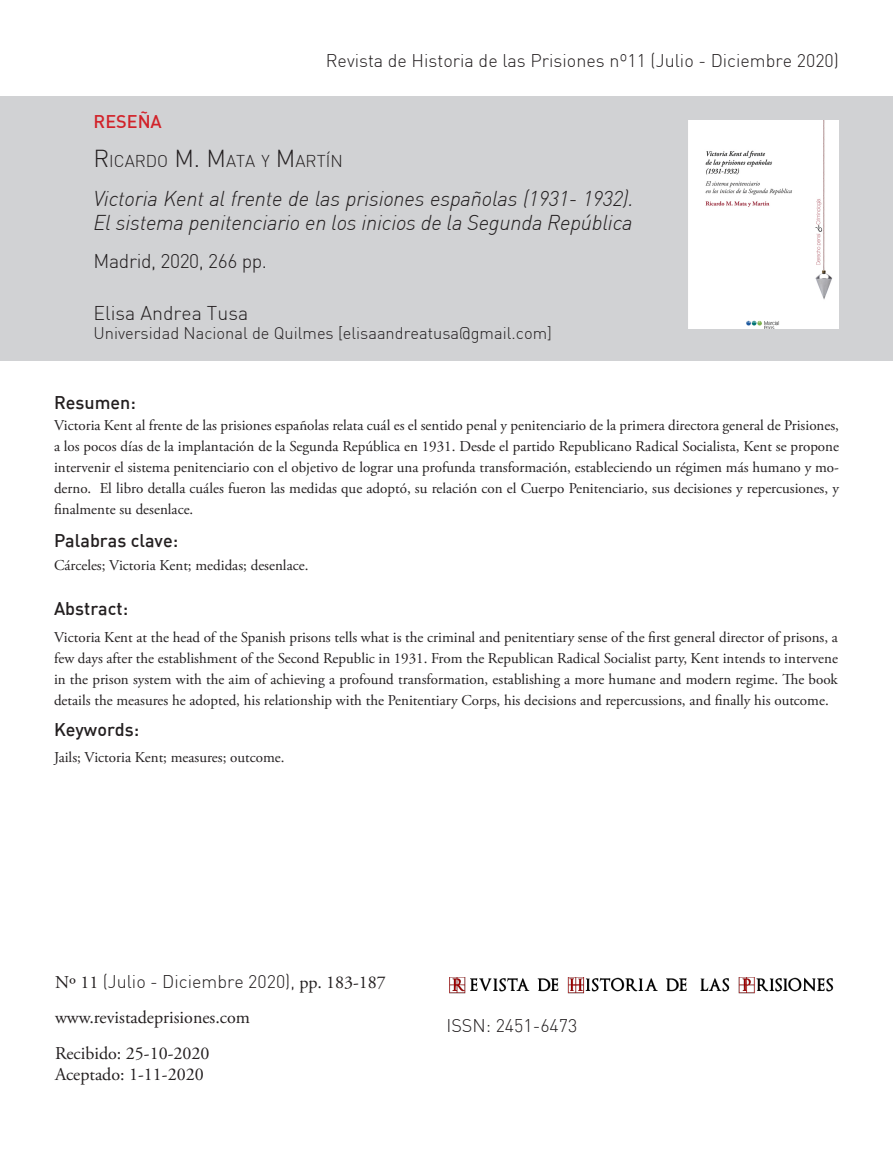
<style>
.page{position:relative;width:893px;height:1149px;background:#fff}
.page>*{position:absolute;margin:0;border:0;box-sizing:border-box;transform-origin:0 0}
.Bibliografía{font:italic 300 21px/24.2px "DIN";letter-spacing:-.01em;color:#231f20}
.Bibliografía-2{font:300 19.5px "DIN";letter-spacing:-.02em;color:#231f20}
.Bibliografía-3{font:300 19.5px "DIN";color:#231f20}
.Bibliografía-4{font:300 18px "DIN";color:#231f20}
.Bibliografía-5{font:18px/20.7px "Adobe Garamond Pro";color:#231f20}
.t1{font:500 18px "DIN";color:#231f20}
.t2{font:300 18px "DIN";color:#231f20}
.Bibliografía-6{font:500 18px "DIN";color:#d1232a}
.Bibliografía-7{font:300 16.8px "DIN";color:#231f20}
.Bibliografía-8{font:300 16.5px "DIN";color:#231f20}
.Texto{font:15px/21px "Adobe Garamond Pro";color:#231f20;text-align:justify}
.s1{font-size:24px}
.s2{font-family:"Adobe Garamond Pro";font-weight:400}
</style>
<div class="page">
<div style="left:0;top:96px;width:893px;height:264px;background:#d1d2d4"></div>
<img style="left:449px;top:977px;width:385px;height:17px">
<img style="left:689px;top:120px;width:150px;height:208px">
<p class="Bibliografía-6" style="left:94px;top:110px;width:70px">RESEÑA</p>
<p class="Bibliografía-4" style="left:326px;top:49px;width:515px">Revista de Historia de las Prisiones nº11 (Julio - Diciembre 2020)</p>
<p class="Bibliografía-7" style="left:94px;top:150px;width:251px"><span class="s1">R</span>ICARDO <span class="s1">M. M</span>ATA Y <span class="s1">M</span>ARTÍN</p>
<p class="Bibliografía" style="left:94px;top:186px;width:542px">Victoria Kent al frente de las prisiones españolas (1931- 1932).<br>El sistema penitenciario en los inicios de la Segunda República</p>
<p class="Bibliografía-2" style="left:94px;top:248px;width:175px">Madrid, 2020, 266 pp.</p>
<p class="Bibliografía-3" style="left:94px;top:300px;width:156px">Elisa Andrea Tusa</p>
<p class="Bibliografía-8" style="left:94px;top:322px;width:460px">Universidad Nacional de Quilmes [elisaandreatusa@gmail.com]</p>
<p class="t1" style="left:54px;top:391px;width:83px">Resumen:</p>
<p class="Texto" style="left:54px;top:415px;width:786px">Victoria Kent al frente de las prisiones españolas relata cuál es el sentido penal y penitenciario de la primera directora general de Prisiones, a los pocos días de la implantación de la Segunda República en 1931. Desde el partido Republicano Radical Socialista, Kent se propone intervenir el sistema penitenciario con el objetivo de lograr una profunda transformación, estableciendo un régimen más humano y mo&shy;derno. El libro detalla cuáles fueron las medidas que adoptó, su relación con el Cuerpo Penitenciario, sus decisiones y repercusiones, y finalmente su desenlace.</p>
<p class="t1" style="left:54px;top:529px;width:126px">Palabras clave:</p>
<p class="Texto" style="left:54px;top:555px;width:256px">Cárceles; Victoria Kent; medidas; desenlace.</p>
<p class="t1" style="left:54px;top:596px;width:76px">Abstract:</p>
<p class="Texto" style="left:54px;top:627px;width:785px">Victoria Kent at the head of the Spanish prisons tells what is the criminal and penitentiary sense of the first general director of prisons, a few days after the establishment of the Second Republic in 1931. From the Republican Radical Socialist party, Kent intends to intervene in the prison system with the aim of achieving a profound transformation, establishing a more humane and modern regime. The book details the measures he adopted, his relationship with the Penitentiary Corps, his decisions and repercussions, and finally his outcome.</p>
<p class="t1" style="left:54px;top:718px;width:87px">Keywords:</p>
<p class="Texto" style="left:54px;top:746px;width:232px">Jails; Victoria Kent; measures; outcome.</p>
<p class="Bibliografía-4" style="left:55px;top:969px;width:332px"><span class="s2">Nº 11</span> (Julio - Diciembre 2020), <span class="s2">pp. 183-187</span></p>
<p class="Bibliografía-5" style="left:55px;top:1007px;width:196px">www.revistadeprisiones.com</p>
<p class="Bibliografía-5" style="left:55px;top:1043px;width:156px">Recibido: 25-10-2020<br>Aceptado: 1-11-2020</p>
<p class="t2" style="left:446px;top:1014px;width:132px">ISSN : 2451-6473</p>
</div>
